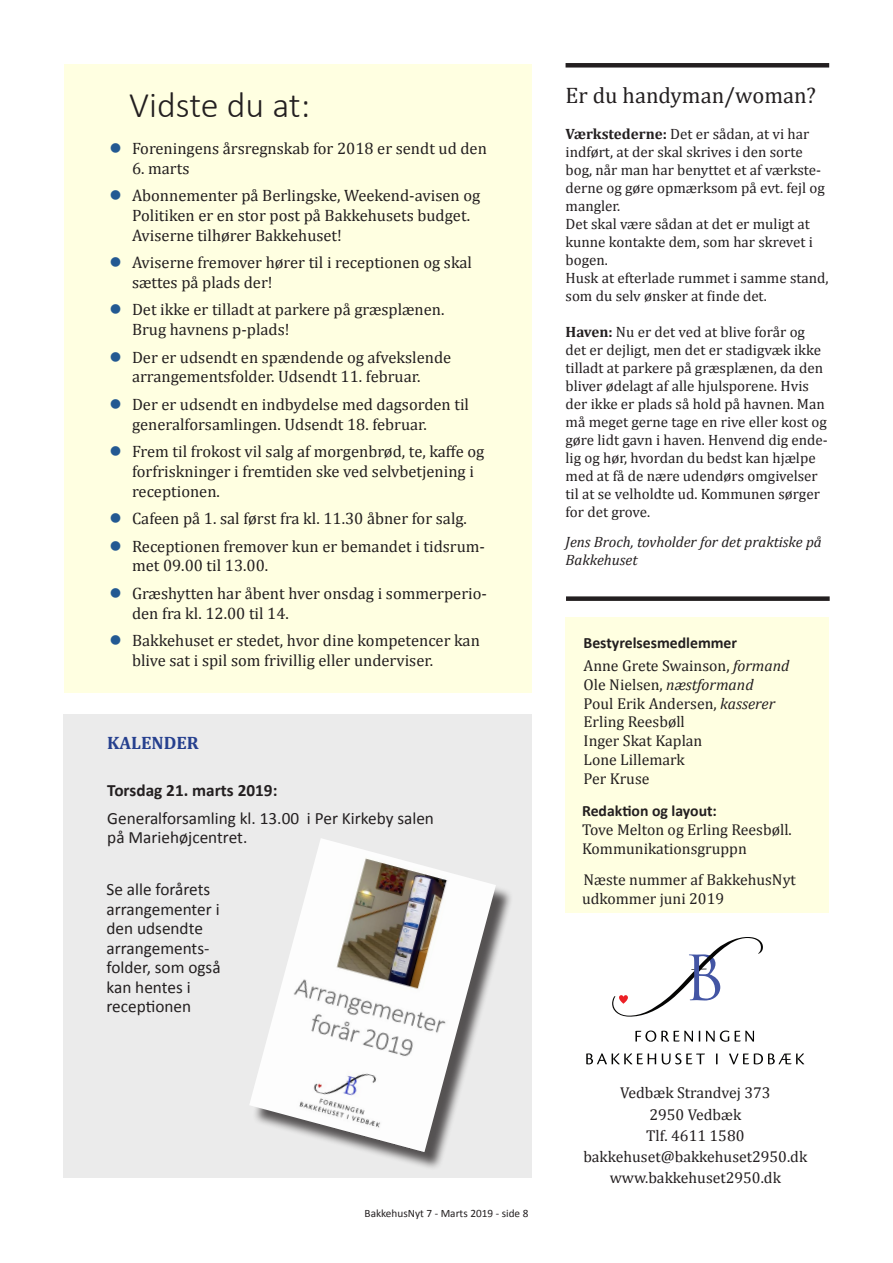
<style>
.page{position:relative;width:893px;height:1263px;background:#fff}
.page>*{position:absolute;margin:0;border:0;box-sizing:border-box;transform-origin:0 0}
.Brødtekst{font:300 36px "Calibri";color:#231f20}
.Brødtekst-2{font:22.5px "Cambria";color:#231f20}
.Kassetekst_Cambria_f{font:700 18px "Cambria";color:#253f8e}
.Kassetekst_Calibri{font:17.25px/19.5px "Calibri";color:#231f20}
.Kassetekst_Calibri-2{font:700 17.25px "Calibri";color:#231f20}
.Brødtekst-3{font:16.5px/19.8px "Cambria";color:#231f20}
.Brødtekst-4{font:15.75px/18.9px "Cambria";color:#231f20}
.Kassetekst_Cambria_f-2{font:15.75px "Cambria";color:#231f20}
.Kassetekst_Calibri_F{font:700 15.75px "Calibri";color:#231f20}
.Brødtekst-5{font:700 15.75px "Calibri";color:#231f20}
.Brødtekst-6{font:15px/18px "Cambria";color:#231f20}
.Brødtekst-7{font:italic 15px/18px "Cambria";color:#231f20}
.t1{font:11.25px "Calibri";color:#231f20}
.s1{color:#235992}
.s2{font-weight:700}
.s3{font-style:italic}
</style>
<div class="page">
<div style="left:64px;top:714px;width:467px;height:464px;background:#ebebeb"></div>
<div style="left:65px;top:64px;width:467px;height:628px;background:#ffffe1"></div>
<svg style="left:612px;top:937px;width:151px;height:80px"></svg>
<svg style="left:635px;top:1030px;width:58px;height:12px"></svg>
<svg style="left:706px;top:1030px;width:23px;height:12px"></svg>
<svg style="left:735px;top:1031px;width:19px;height:11px"></svg>
<svg style="left:586px;top:1053px;width:70px;height:11px"></svg>
<svg style="left:662px;top:1053px;width:43px;height:11px"></svg>
<svg style="left:716px;top:1053px;width:2px;height:11px"></svg>
<svg style="left:729px;top:1053px;width:75px;height:11px"></svg>
<div style="left:566px;top:63px;width:263px;height:5px;background:#231f20"></div>
<div style="left:566px;top:596px;width:264px;height:5px;background:#231f20"></div>
<div style="left:566px;top:618px;width:263px;height:295px;background:#ffffe1"></div>
<div style="left:251px;top:841px;width:270px;height:337px;background:#231f20;opacity:.75"></div>
<img style="left:249px;top:838px;width:247px;height:314px">
<p class="Brødtekst" style="left:129px;top:83px;width:182px">Vidste du at:</p>
<p class="Brødtekst-3" style="left:110px;top:138px;width:379px"><span class="s1">●</span> Foreningens årsregnskab for 2018 er sendt ud den</p>
<p class="Brødtekst-3" style="left:132px;top:158px;width:59px">6. marts</p>
<p class="Brødtekst-3" style="left:132px;top:185px;width:350px;text-indent:-22px"><span class="s1">●</span> Abonnementer på Berlingske, Weekend-avisen og<br>Politiken er en stor post på Bakkehusets budget.<br>Aviserne tilhører Bakkehuset!</p>
<p class="Brødtekst-3" style="left:132px;top:252px;width:342px;text-indent:-22px"><span class="s1">●</span> Aviserne fremover hører til i receptionen og skal sættes på plads der!</p>
<p class="Brødtekst-3" style="left:132px;top:300px;width:314px;text-indent:-22px"><span class="s1">●</span> Det ikke er tilladt at parkere på græsplænen.<br>Brug havnens p-plads!</p>
<p class="Brødtekst-3" style="left:110px;top:347px;width:343px;text-align:center"><span class="s1">●</span> Der er udsendt en spændende og afvekslende arrangementsfolder. Udsendt 11. februar.</p>
<p class="Brødtekst-3" style="left:132px;top:394px;width:339px;text-indent:-22px"><span class="s1">●</span> Der er udsendt en indbydelse med dagsorden til generalforsamlingen. Udsendt 18. februar.</p>
<p class="Brødtekst-3" style="left:132px;top:441px;width:354px;text-indent:-22px"><span class="s1">●</span> Frem til frokost vil salg af morgenbrød, te, kaffe og forfriskninger i fremtiden ske ved selvbetjening i receptionen.</p>
<p class="Brødtekst-3" style="left:110px;top:508px;width:359px"><span class="s1">●</span> Cafeen på 1. sal først fra kl. 11.30 åbner for salg.</p>
<p class="Brødtekst-3" style="left:132px;top:536px;width:355px;text-indent:-22px"><span class="s1">●</span> Receptionen fremover kun er bemandet i tidsrum&shy;met 09.00 til 13.00.</p>
<p class="Brødtekst-3" style="left:132px;top:583px;width:356px;text-indent:-22px"><span class="s1">●</span> Græshytten har åbent hver onsdag i sommerperio&shy;den fra kl. 12.00 til 14.</p>
<p class="Brødtekst-3" style="left:132px;top:630px;width:349px;text-indent:-22px"><span class="s1">●</span> Bakkehuset er stedet, hvor dine kompetencer kan blive sat i spil som frivillig eller underviser.</p>
<p class="Kassetekst_Cambria_f" style="left:107px;top:730px;width:93px">KALENDER</p>
<p class="Kassetekst_Calibri-2" style="left:107px;top:779px;width:172px">Torsdag 21. marts 2019:</p>
<p class="Kassetekst_Calibri" style="left:107px;top:808px;width:328px">Generalforsamling kl. 13.00 i Per Kirkeby salen på Mariehøjcentret.</p>
<p class="Kassetekst_Calibri" style="left:107px;top:880px;width:116px">Se alle forårets arrangementer i den udsendte arrangements&shy;folder, som også kan hentes i receptionen</p>
<p class="t1" style="left:365px;top:1206px;width:165px">BakkehusNyt 7 - Marts 2019 - side 8</p>
<p class="Brødtekst-2" style="left:566px;top:82px;width:252px">Er du handyman/woman?</p>
<p class="Brødtekst-6" style="left:566px;top:124px;width:261px"><span class="s2">Værkstederne:</span> Det er sådan, at vi har indført, at der skal skrives i den sorte bog, når man har benyttet et af værkste&shy;derne og gøre opmærksom på evt. fejl og mangler.</p>
<p class="Brødtekst-6" style="left:566px;top:214px;width:249px">Det skal være sådan at det er muligt at kunne kontakte dem, som har skrevet i bogen.</p>
<p class="Brødtekst-6" style="left:566px;top:268px;width:265px">Husk at efterlade rummet i samme stand, som du selv ønsker at finde det.</p>
<p class="Brødtekst-6" style="left:566px;top:322px;width:264px"><span class="s2">Haven:</span> Nu er det ved at blive forår og det er dejligt, men det er stadigvæk ikke tilladt at parkere på græsplænen, da den bliver ødelagt af alle hjulsporene. Hvis der ikke er plads så hold på havnen. Man må meget gerne tage en rive eller kost og gøre lidt gavn i haven. Henvend dig ende&shy;lig og hør, hvordan du bedst kan hjælpe med at få de nære udendørs omgivelser til at se velholdte ud. Kommunen sørger for det grove.</p>
<p class="Brødtekst-7" style="left:566px;top:533px;width:258px">Jens Broch, tovholder for det praktiske på<br>Bakkehuset</p>
<p class="Kassetekst_Calibri_F" style="left:584px;top:632px;width:155px">Bestyrelsesmedlemmer</p>
<p class="Brødtekst-4" style="left:584px;top:656px;width:207px">Anne Grete Swainson, <span class="s3">formand</span></p>
<p class="Brødtekst-4" style="left:584px;top:675px;width:172px">Ole Nielsen, <span class="s3">næstformand</span></p>
<p class="Brødtekst-4" style="left:584px;top:694px;width:193px">Poul Erik Andersen, <span class="s3">kasserer</span></p>
<p class="Brødtekst-4" style="left:584px;top:712px;width:103px">Erling Reesbøll</p>
<p class="Brødtekst-4" style="left:584px;top:731px;width:120px">Inger Skat Kaplan</p>
<p class="Brødtekst-4" style="left:584px;top:750px;width:103px">Lone Lillemark</p>
<p class="Brødtekst-4" style="left:584px;top:769px;width:67px">Per Kruse</p>
<p class="Brødtekst-5" style="left:582px;top:800px;width:136px">Redaktion og layout:</p>
<p class="Brødtekst-4" style="left:582px;top:820px;width:211px">Tove Melton og Erling Reesbøll.<br>Kommunikationsgruppn</p>
<p class="Brødtekst-4" style="left:582px;top:870px;width:215px">Næste nummer af BakkehusNyt udkommer juni 2019</p>
<p class="Kassetekst_Cambria_f-2" style="left:620px;top:1084px;width:152px">Vedbæk Strandvej 373</p>
<p class="Kassetekst_Cambria_f-2" style="left:649px;top:1105px;width:93px">2950 Vedbæk</p>
<p class="Kassetekst_Cambria_f-2" style="left:646px;top:1126px;width:100px">Tlf. 4611 1580</p>
<p class="Kassetekst_Cambria_f-2" style="left:583px;top:1147px;width:225px">bakkehuset@bakkehuset2950.dk</p>
<p class="Kassetekst_Cambria_f-2" style="left:610px;top:1168px;width:173px">www.bakkehuset2950.dk</p>
</div>
